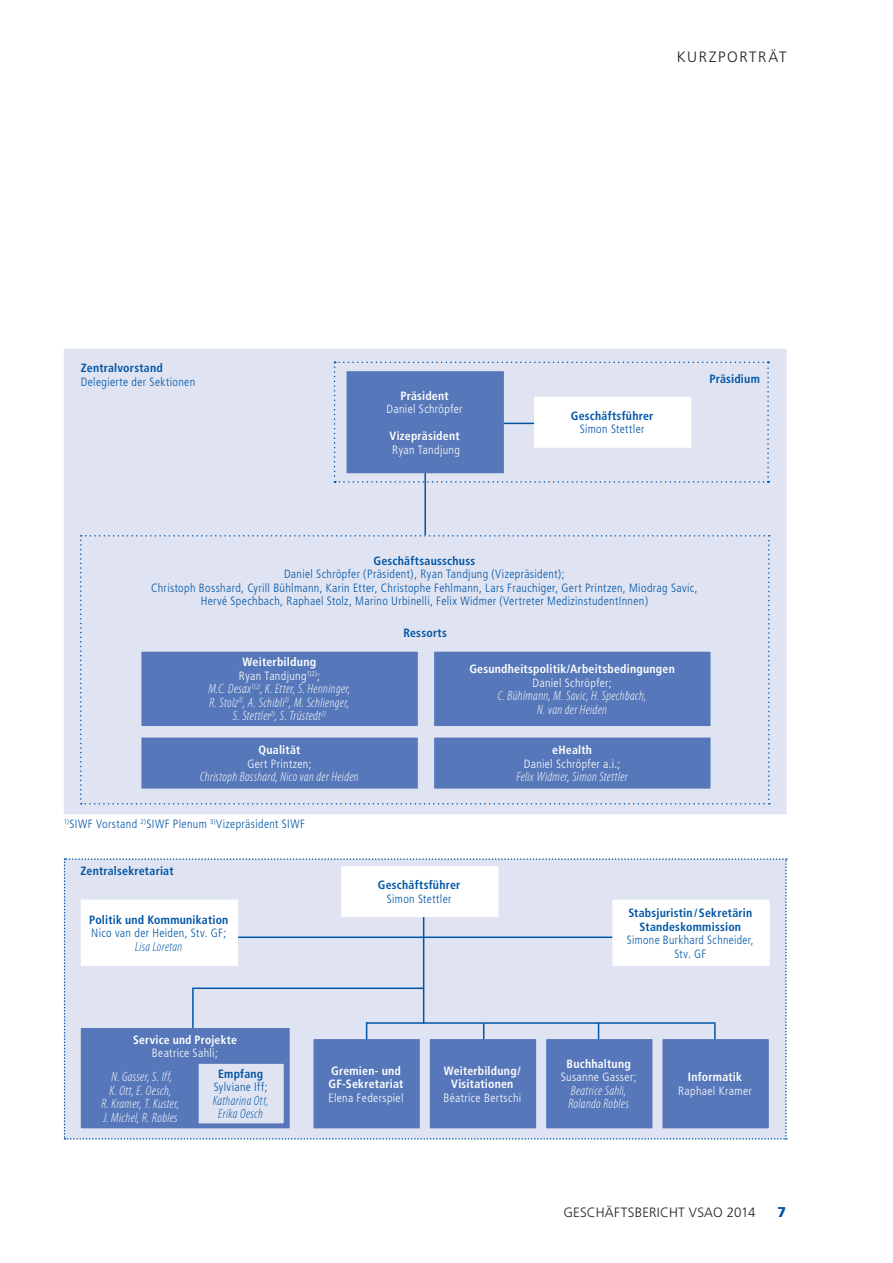
<style>
.page{position:relative;width:893px;height:1263px;background:#fff}
.page>*{position:absolute;margin:0;border:0;box-sizing:border-box;transform-origin:0 0}
.t1{font:300 15px "Frutiger LT Std";color:#231f20}
.t2{font:900 14.25px "Frutiger LT Std";color:#0155a5}
.t3{font:italic 300 condensed 13.5px/13.5px "Myriad Pro";letter-spacing:.025em;color:#fff;text-align:center}
.t4{font:italic 300 condensed 13.5px/13.5px "Myriad Pro";letter-spacing:.025em;color:#0155a5;text-align:center}
.t5{font:300 13.5px "Frutiger LT Std";letter-spacing:.015em;color:#231f20}
.t6{font:300 condensed 12px/13.5px "Frutiger";letter-spacing:.03em;color:#0155a5;text-align:center}
.t7{font:700 condensed 12px/13.5px "Frutiger";letter-spacing:.02em;color:#0155a5;text-align:center}
.t8{font:700 condensed 12px/13.5px "Frutiger";letter-spacing:.015em;color:#fff}
.t9{font:300 condensed 12px "Frutiger";letter-spacing:.03em;color:#fff}
.t10{font:700 condensed 12px/13.5px "Frutiger LT Std";letter-spacing:.015em;color:#fff;text-align:center}
.t11{font:300 condensed 12px "Frutiger LT Std";letter-spacing:.03em;color:#fff}
.s1{font-weight:300}
</style>
<div class="page">
<div style="left:64px;top:349px;width:723px;height:465px;background:#e0e4f2"></div>
<svg style="left:333px;top:361px;width:437px;height:122px"></svg>
<div style="left:64px;top:858px;width:723px;height:282px;background:#e0e4f2"></div>
<hr style="left:423px;top:907px;width:1px;height:116px;background:#0155a5">
<hr style="left:233px;top:936px;width:385px;height:2px;background:#0155a5">
<hr style="left:423px;top:1022px;width:293px;height:2px;background:#0155a5">
<hr style="left:366px;top:1022px;width:58px;height:2px;background:#0155a5">
<hr style="left:192px;top:987px;width:232px;height:2px;background:#0155a5">
<hr style="left:483px;top:1024px;width:1px;height:40px;background:#0155a5">
<hr style="left:598px;top:1023px;width:1px;height:41px;background:#0155a5">
<hr style="left:714px;top:1024px;width:2px;height:40px;background:#0155a5">
<hr style="left:366px;top:1022px;width:1px;height:41px;background:#0155a5">
<hr style="left:192px;top:989px;width:2px;height:39px;background:#0155a5">
<div style="left:341px;top:866px;width:157px;height:51px;background:#fff"></div>
<div style="left:81px;top:899px;width:157px;height:67px;background:#fff"></div>
<div style="left:81px;top:1028px;width:209px;height:100px;background:#5677b9"></div>
<div style="left:199px;top:1064px;width:85px;height:59px;background:#e0e4f2"></div>
<div style="left:313px;top:1039px;width:107px;height:89px;background:#5677b9"></div>
<div style="left:430px;top:1039px;width:106px;height:89px;background:#5677b9"></div>
<div style="left:546px;top:1039px;width:106px;height:89px;background:#5677b9"></div>
<div style="left:662px;top:1039px;width:107px;height:89px;background:#5677b9"></div>
<hr style="left:502px;top:423px;width:47px;height:1px;background:#0155a5">
<hr style="left:424px;top:456px;width:2px;height:79px;background:#0155a5">
<div style="left:534px;top:397px;width:157px;height:51px;background:#fff"></div>
<div style="left:347px;top:371px;width:157px;height:102px;background:#5677b9"></div>
<svg style="left:80px;top:535px;width:690px;height:269px"></svg>
<div style="left:612px;top:899px;width:158px;height:67px;background:#fff"></div>
<div style="left:141px;top:737px;width:277px;height:52px;background:#5677b9"></div>
<div style="left:141px;top:652px;width:277px;height:74px;background:#5677b9"></div>
<p class="t7" style="left:81px;top:361px;width:84px">Zentralvorstand</p>
<p class="t6" style="left:81px;top:375px;width:116px">Delegierte der Sektionen</p>
<p class="t1" style="left:677px;top:49px;width:22px">KURZPORTRÄT</p>
<p class="t8" style="left:400px;top:389px;width:50px">Präsident</p>
<p class="t9" style="left:387px;top:402px;width:77px">Daniel Schröpfer</p>
<p class="t8" style="left:390px;top:429px;width:71px">Vizepräsident</p>
<p class="t9" style="left:392px;top:443px;width:69px">Ryan Tandjung</p>
<p class="t7" style="left:571px;top:409px;width:84px">Geschäftsführer</p>
<p class="t6" style="left:580px;top:423px;width:66px">Simon Stettler</p>
<p class="t7" style="left:709px;top:372px;width:52px">Präsidium</p>
<p class="t7" style="left:374px;top:554px;width:103px">Geschäftsausschuss</p>
<p class="t6" style="left:151px;top:567px;width:548px">Daniel Schröpfer (Präsident), Ryan Tandjung (Vizepräsident);<br>Christoph Bosshard, Cyrill Bühlmann, Karin Etter, Christophe Fehlmann, Lars Frauchiger, Gert Printzen, Miodrag Savic,<br>Hervé Spechbach, Raphael Stolz, Marino Urbinelli, Felix Widmer (Vertreter MedizinstudentInnen)</p>
<p class="t7" style="left:403px;top:626px;width:45px">Ressorts</p>
<p class="t10" style="left:239px;top:655px;width:83px">Weiterbildung<br><span class="s1">Ryan Tandjung</span><sup>1)2)</sup><span class="s1">;</span></p>
<p class="t3" style="left:208px;top:682px;width:144px">M.C. Desax<sup>1)2)</sup>, K. Etter, S. Henninger,<br>R. Stolz<sup>3)</sup>, A. Schibli<sup>2)</sup>, M. Schlienger,<br>S. Stettler<sup>2)</sup>, S. Trüstedt<sup>2)</sup></p>
<p class="t10" style="left:259px;top:743px;width:43px">Qualität</p>
<p class="t11" style="left:247px;top:757px;width:66px">Gert Printzen;</p>
<p class="t3" style="left:200px;top:770px;width:160px">Christoph Bosshard, Nico van der Heiden</p>
<p class="t6" style="left:64px;top:817px;width:243px"><sup>1)</sup>SIWF Vorstand <sup>2)</sup>SIWF Plenum <sup>3)</sup>Vizepräsident SIWF</p>
<p class="t7" style="left:80px;top:864px;width:95px">Zentralsekretariat</p>
<p class="t7" style="left:89px;top:913px;width:141px">Politik und Kommunikation</p>
<p class="t6" style="left:91px;top:926px;width:137px">Nico van der Heiden, Stv. GF;</p>
<p class="t4" style="left:135px;top:940px;width:49px">Lisa Loretan</p>
<p class="t10" style="left:469px;top:662px;width:207px">Gesundheitspolitik/Arbeitsbedingungen</p>
<p class="t11" style="left:532px;top:676px;width:81px">Daniel Schröpfer;</p>
<p class="t3" style="left:498px;top:689px;width:150px">C. Bühlmann, M. Savic, H. Spechbach,<br>N. van der Heiden</p>
<p class="t10" style="left:552px;top:743px;width:41px">eHealth</p>
<p class="t11" style="left:524px;top:757px;width:98px">Daniel Schröpfer a.i.;</p>
<p class="t3" style="left:516px;top:770px;width:113px">Felix Widmer, Simon Stettler</p>
<p class="t7" style="left:378px;top:878px;width:84px">Geschäftsführer</p>
<p class="t6" style="left:387px;top:892px;width:66px">Simon Stettler</p>
<p class="t7" style="left:628px;top:906px;width:125px">Stabsjuristin/Sekretärin<br>Standeskommission</p>
<p class="t6" style="left:627px;top:933px;width:128px">Simone Burkhard Schneider,<br>Stv. GF</p>
<p class="t8" style="left:133px;top:1033px;width:105px">Service und Projekte</p>
<p class="t9" style="left:152px;top:1046px;width:68px">Beatrice Sahli;</p>
<p class="t3" style="left:101px;top:1070px;width:79px">N. Gasser, S. Iff,<br>K. Ott, E. Oesch,<br>R. Kramer, T. Kuster,<br>J. Michel, R. Robles</p>
<p class="t7" style="left:218px;top:1067px;width:47px">Empfang</p>
<p class="t6" style="left:214px;top:1081px;width:55px">Sylviane Iff;</p>
<p class="t4" style="left:213px;top:1094px;width:57px">Katharina Ott,<br>Erika Oesch</p>
<p class="t8" style="left:329px;top:1064px;width:76px">Gremien- und<br>GF-Sekretariat</p>
<p class="t9" style="left:329px;top:1091px;width:76px">Elena Federspiel</p>
<p class="t8" style="left:444px;top:1064px;width:79px;text-align:center">Weiterbildung/<br>Visitationen</p>
<p class="t9" style="left:443px;top:1091px;width:79px">Béatrice Bertschi</p>
<p class="t8" style="left:566px;top:1057px;width:66px">Buchhaltung</p>
<p class="t9" style="left:561px;top:1070px;width:77px">Susanne Gasser;</p>
<p class="t3" style="left:568px;top:1084px;width:62px;text-align:left">Beatrice Sahli,<br>Rolando Robles</p>
<p class="t8" style="left:688px;top:1070px;width:56px">Informatik</p>
<p class="t9" style="left:678px;top:1084px;width:75px">Raphael Kramer</p>
<p class="t5" style="left:563px;top:1205px;width:194px">GESCHÄFTSBERICHT VSAO 2014</p>
<p class="t2" style="left:777px;top:1203px;width:10px">7</p>
</div>
